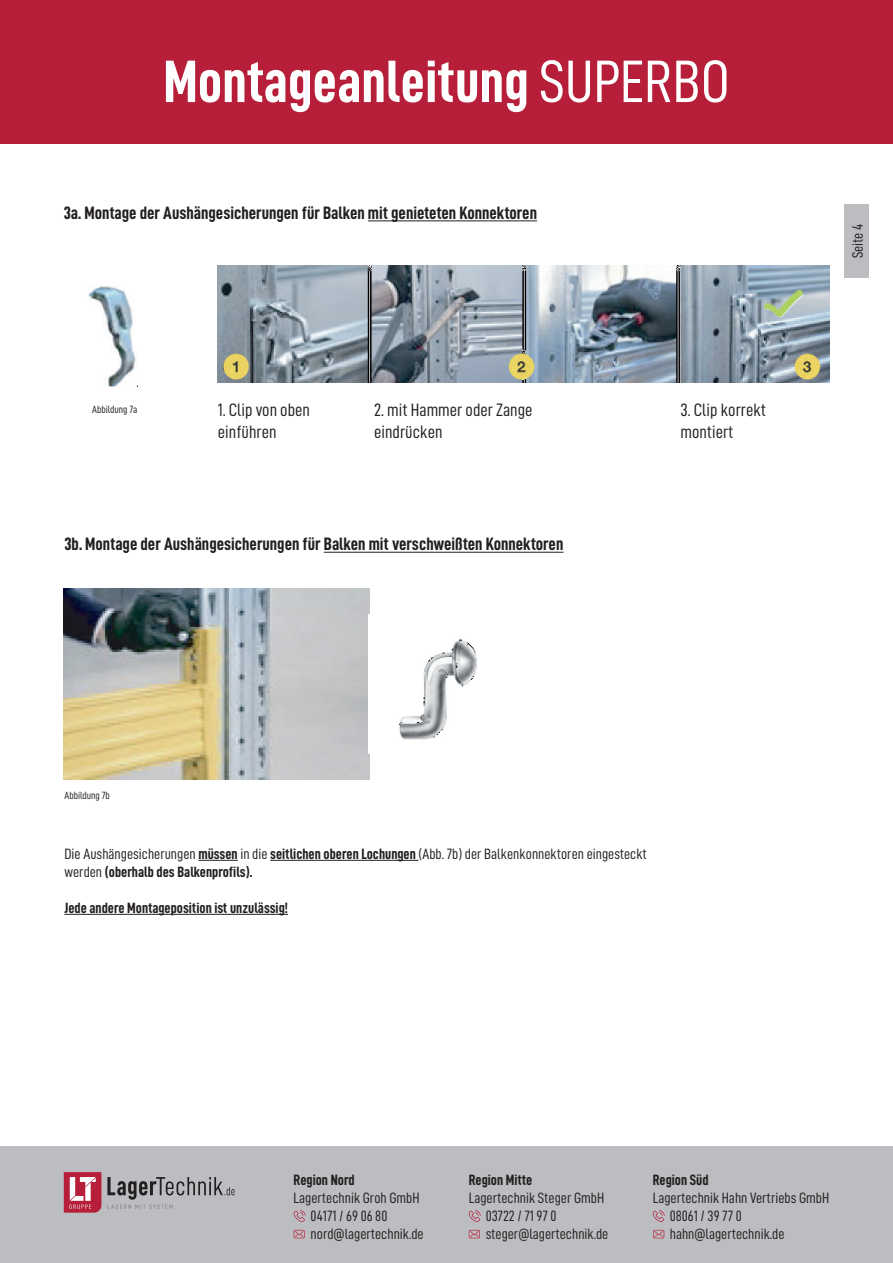
<style>
.page{position:relative;width:893px;height:1263px;background:#fff}
.page>*{position:absolute;margin:0;border:0;box-sizing:border-box;transform-origin:0 0}
.t1{font:60px "D DIN Condensed Bold";color:#fff}
.t2{font:18px "D DIN Condensed Bold";color:#231f20}
.t3{font:18px/21.6px "D DIN Condensed";color:#231f20}
.t4{font:15px/18px "D DIN Condensed";color:#231f20}
.t5{font:15px "D DIN Condensed Bold";color:#231f20}
.t6{font:10.5px "D DIN Condensed";color:#231f20}
.s1{font-family:"D DIN Condensed"}
.s2{font-family:"D DIN Condensed Bold"}
</style>
<div class="page">
<div style="left:844px;top:204px;width:25px;height:74px;background:#bcbdc0"></div>
<div style="left:0;top:0;width:893px;height:144px;background:#b71e39"></div>
<hr style="left:368px;top:220px;width:169px;height:1px;background:#231f20">
<img style="left:218px;top:266px;width:611px;height:117px">
<img style="left:88px;top:286px;width:48px;height:100px">
<hr style="left:324px;top:552px;width:239px;height:1px;background:#231f20">
<img style="left:64px;top:589px;width:305px;height:190px">
<img style="left:399px;top:639px;width:78px;height:101px">
<hr style="left:198px;top:860px;width:40px;height:1px;background:#231f20">
<hr style="left:270px;top:860px;width:149px;height:1px;background:#231f20">
<hr style="left:64px;top:914px;width:224px;height:1px;background:#231f20">
<div style="left:0;top:1147px;width:893px;height:116px;background:#bcbdc0"></div>
<svg style="left:107px;top:1177px;width:128px;height:32px"></svg>
<svg style="left:64px;top:1172px;width:37px;height:40px"></svg>
<svg style="left:653px;top:1230px;width:11px;height:8px"></svg>
<svg style="left:653px;top:1210px;width:12px;height:12px"></svg>
<svg style="left:469px;top:1230px;width:11px;height:8px"></svg>
<svg style="left:469px;top:1210px;width:12px;height:12px"></svg>
<svg style="left:294px;top:1230px;width:11px;height:8px"></svg>
<svg style="left:294px;top:1210px;width:12px;height:12px"></svg>
<h1 class="t1" style="left:163px;top:48px;width:568px">Montageanleitung <span class="s1">SUPERBO</span></h1>
<p class="t2" style="left:64px;top:203px;width:475px">3a. Montage der Aushängesicherungen für Balken mit genieteten Konnektoren</p>
<p class="t6" style="left:92px;top:404px;width:47px">Abbildung 7a</p>
<p class="t3" style="left:218px;top:399px;width:94px">1. Clip von oben einführen</p>
<p class="t3" style="left:374px;top:399px;width:160px">2. mit Hammer oder Zange eindrücken</p>
<p class="t3" style="left:680px;top:399px;width:87px">3. Clip korrekt montiert</p>
<p class="t2" style="left:64px;top:534px;width:500px">3b. Montage der Aushängesicherungen für Balken mit verschweißten Konnektoren</p>
<p class="t4" style="left:848px;top:258px;width:36px;rotate:-90deg">Seite 4</p>
<p class="t6" style="left:64px;top:789px;width:47px">Abbildung 7b</p>
<p class="t4" style="left:64px;top:844px;width:584px">Die Aushängesicherungen <span class="s2">müssen</span> in die <span class="s2">seitlichen oberen Lochungen</span> (Abb. 7b) der Balkenkonnektoren eingesteckt</p>
<p class="t5" style="left:64px;top:863px;width:190px"><span class="s1">werden</span> (oberhalb des Balkenprofils).</p>
<p class="t5" style="left:64px;top:899px;width:225px">Jede andere Montageposition ist unzulässig!</p>
<p class="t5" style="left:294px;top:1171px;width:62px">Region Nord</p>
<p class="t4" style="left:311px;top:1188px;width:115px;text-indent:-17px">Lagertechnik Groh GmbH<br>04171 / 69 06 80 nord@lagertechnik.de</p>
<p class="t5" style="left:469px;top:1171px;width:65px">Region Mitte</p>
<p class="t4" style="left:486px;top:1188px;width:124px;text-indent:-17px">Lagertechnik Steger GmbH<br>03722 / 71 97 0 steger@lagertechnik.de</p>
<p class="t5" style="left:653px;top:1171px;width:57px">Region Süd</p>
<p class="t4" style="left:670px;top:1188px;width:161px;text-indent:-17px">Lagertechnik Hahn Vertriebs GmbH<br>08061 / 39 77 0 hahn@lagertechnik.de</p>
</div>
